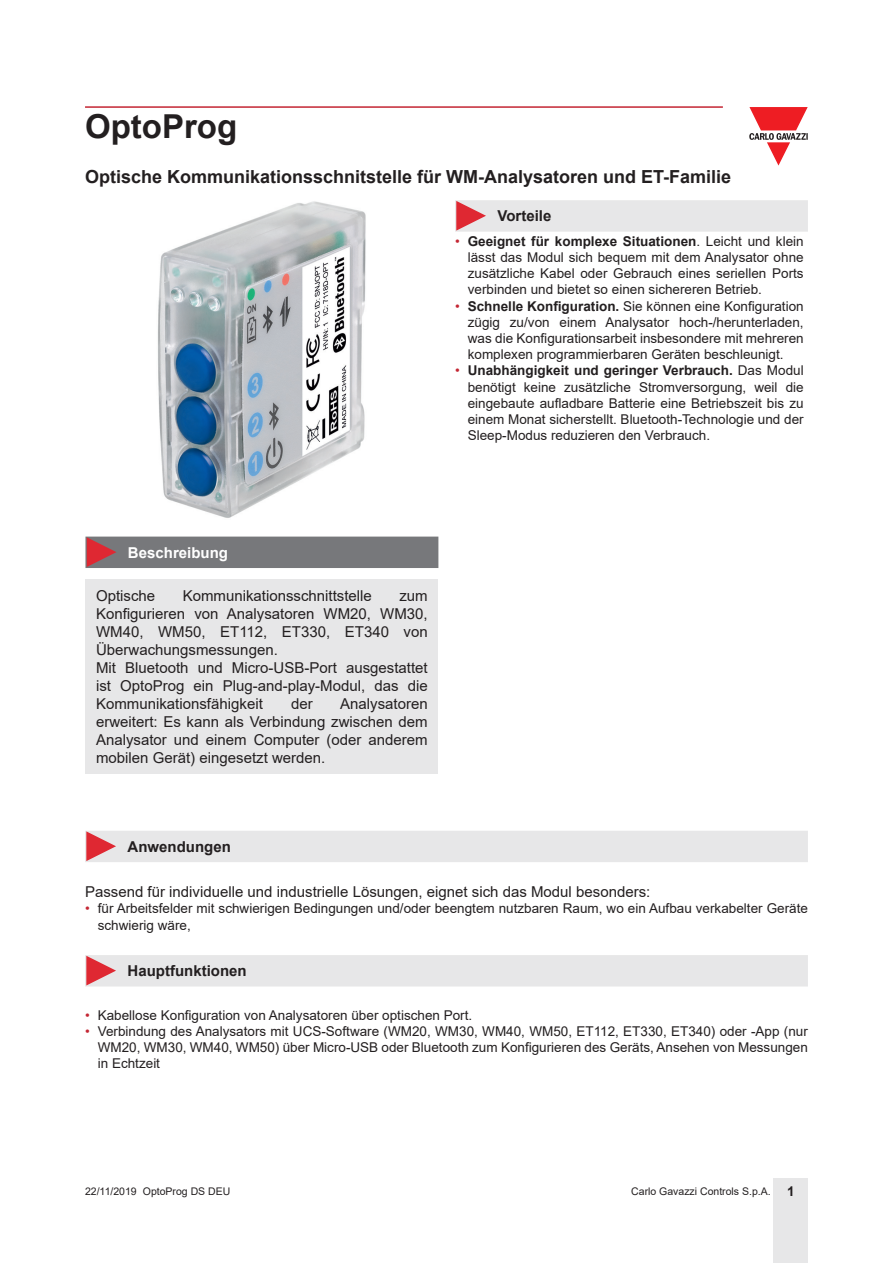
<style>
.page{position:relative;width:893px;height:1263px;background:#fff}
.page>*{position:absolute;margin:0;border:0;box-sizing:border-box;transform-origin:0 0}
.t1{font:700 33px "Arial";color:#231f20}
.Titolo02{font:700 18px "Arial";color:#231f20}
.Testo{font:15px/18px "Arial";color:#231f20;text-align:justify}
.Titolo03{font:700 15px "Arial";color:#231f20}
.Titolo04{font:700 15px "Arial";color:#fff}
.t2{font:13.5px/16.2px "Arial";color:#231f20;text-align:justify}
.t3{font:10.5px "Arial";color:#231f20}
.s1{color:#c42633}
.s2{font-weight:700}
.s3{font-weight:700;font-size:13.5px}
</style>
<div class="page">
<hr style="left:85px;top:106px;width:638px;height:2px;background:#c42633">
<div style="left:774px;top:1178px;width:34px;height:85px;background:#e7e7e8"></div>
<svg style="left:749px;top:107px;width:59px;height:59px"></svg>
<div style="left:85px;top:580px;width:353px;height:194px;background:#e7e7e8"></div>
<img style="left:158px;top:201px;width:208px;height:317px">
<div style="left:85px;top:537px;width:353px;height:31px;background:#77787b"></div>
<div style="left:455px;top:200px;width:353px;height:32px;background:#e7e7e8"></div>
<div style="left:85px;top:831px;width:723px;height:31px;background:#e7e7e8"></div>
<div style="left:85px;top:955px;width:723px;height:31px;background:#e7e7e8"></div>
<h1 class="t1" style="left:85px;top:103px;width:154px">OptoProg</h1>
<p class="Titolo02" style="left:85px;top:164px;width:648px">Optische Kommunikationsschnitstelle für WM-Analysatoren und ET-Familie</p>
<p class="Titolo03" style="left:497px;top:206px;width:55px">Vorteile</p>
<p class="t2" style="left:468px;top:233px;width:337px;text-indent:-13px"><span class="s1">•</span> <span class="s2">Geeignet für komplexe Situationen</span>. Leicht und klein lässt das Modul sich bequem mit dem Analysator ohne zusätzliche Kabel oder Gebrauch eines seriellen Ports verbinden und bietet so einen sichereren Betrieb.</p>
<p class="t2" style="left:468px;top:298px;width:337px;text-indent:-13px"><span class="s1">•</span> <span class="s2">Schnelle Konfiguration.</span> Sie können eine Konfiguration zügig zu/von einem Analysator hoch-/herunterladen, was die Konfigurationsarbeit insbesondere mit mehreren komplexen programmierbaren Geräten beschleunigt.</p>
<p class="t2" style="left:468px;top:362px;width:337px;text-indent:-13px"><span class="s1">•</span> <span class="s2">Unabhängigkeit und geringer Verbrauch.</span> Das Modul benötigt keine zusätzliche Stromversorgung, weil die eingebaute aufladbare Batterie eine Betriebszeit bis zu einem Monat sicherstellt. Bluetooth-Technologie und der Sleep-Modus reduzieren den Verbrauch.</p>
<p class="Titolo04" style="left:128px;top:542px;width:102px">Beschreibung</p>
<p class="Testo" style="left:96px;top:587px;width:61px">Optische</p>
<p class="Testo" style="left:183px;top:587px;width:191px">Kommunikationsschnittstelle</p>
<p class="Testo" style="left:96px;top:587px;width:333px;text-indent:303px">zum Konfigurieren von Analysatoren WM20, WM30, WM40, WM50, ET112, ET330, ET340 von Überwachungsmessungen.</p>
<p class="Testo" style="left:96px;top:659px;width:333px">Mit Bluetooth und Micro-USB-Port ausgestattet ist OptoProg ein Plug-and-play-Modul, das die Kommunikationsfähigkeit</p>
<p class="Testo" style="left:96px;top:695px;width:333px;text-indent:244px">Analysatoren erweitert: Es kann als Verbindung zwischen dem Analysator und einem Computer (oder anderem mobilen Gerät) eingesetzt werden.</p>
<p class="Testo" style="left:291px;top:695px;width:23px">der</p>
<p class="Titolo03" style="left:128px;top:836px;width:105px">Anwendungen</p>
<p class="Testo" style="left:85px;top:883px;width:567px">Passend für individuelle und industrielle Lösungen, eignet sich das Modul besonders:</p>
<p class="t2" style="left:98px;top:900px;width:712px;text-indent:-13px"><span class="s1">•</span> für Arbeitsfelder mit schwierigen Bedingungen und/oder beengtem nutzbaren Raum, wo ein Aufbau verkabelter Geräte schwierig wäre,</p>
<p class="Titolo03" style="left:128px;top:960px;width:121px">Hauptfunktionen</p>
<p class="t2" style="left:85px;top:1007px;width:389px"><span class="s1">•</span> Kabellose Konfiguration von Analysatoren über optischen Port.</p>
<p class="t2" style="left:98px;top:1023px;width:712px;text-indent:-13px"><span class="s1">•</span> Verbindung des Analysators mit UCS-Software (WM20, WM30, WM40, WM50, ET112, ET330, ET340) oder -App (nur WM20, WM30, WM40, WM50) über Micro-USB oder Bluetooth zum Konfigurieren des Geräts, Ansehen von Messungen in Echtzeit</p>
<p class="t3" style="left:85px;top:1183px;width:147px">22/11/2019 OptoProg DS DEU</p>
<p class="t3" style="left:631px;top:1183px;width:165px">Carlo Gavazzi Controls S.p.A. <span class="s3">1</span></p>
</div>
